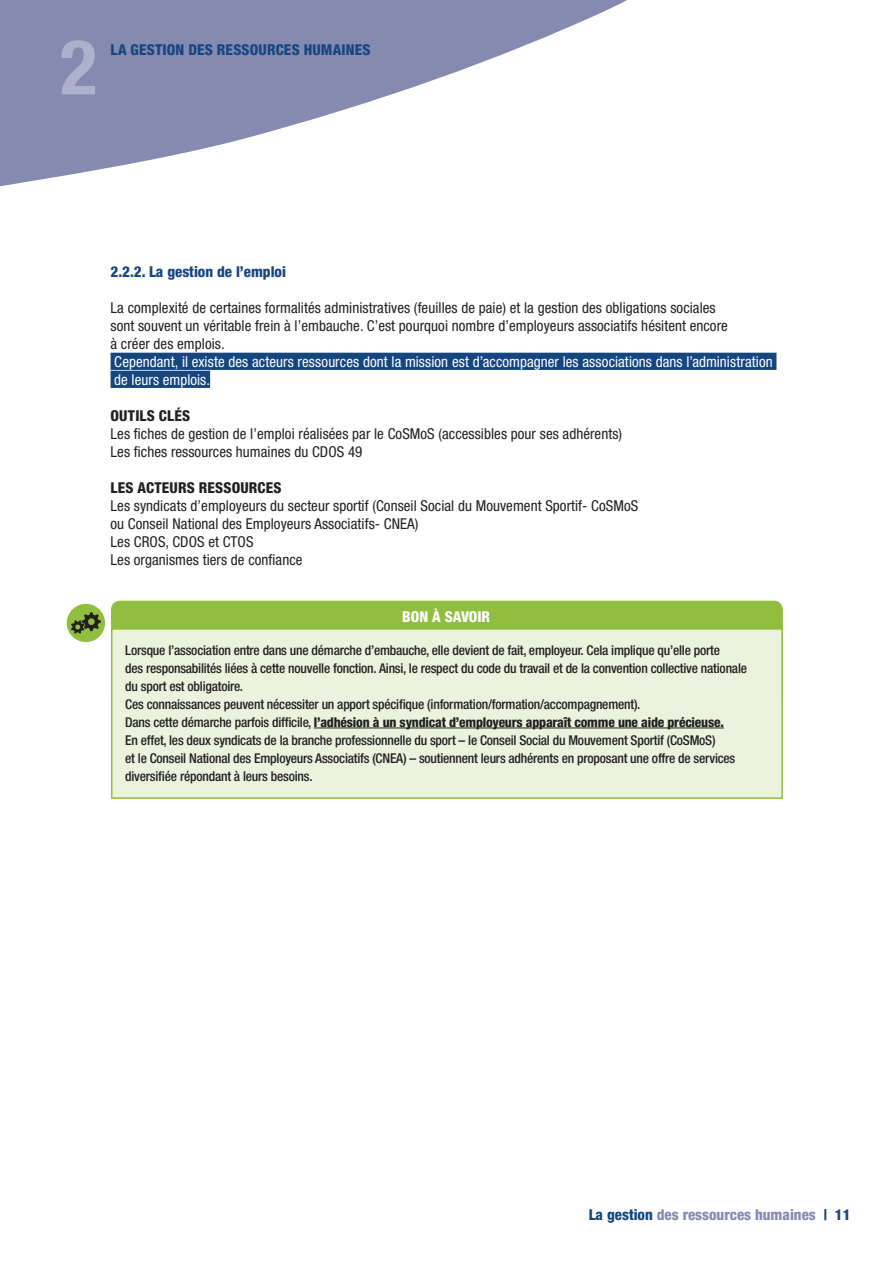
<style>
.page{position:relative;width:893px;height:1263px;background:#fff}
.page>*{position:absolute;margin:0;border:0;box-sizing:border-box;transform-origin:0 0}
.t1{font:700 condensed 76.5px "Helvetica Neue";color:#aeb1cb}
.t2{font:condensed 15px/18px "Helvetica Neue";letter-spacing:.005em;color:#231f20}
.t3{font:condensed 15px/18px "Helvetica Neue";letter-spacing:.005em;color:#fff}
.t4{font:800 condensed 15px "Helvetica Neue";letter-spacing:.01em;color:#154680}
.t5{font:800 condensed 15px "Helvetica Neue";color:#858ab0}
.t6{font:800 condensed 15px "Helvetica Neue";letter-spacing:.015em;color:#231f20}
.t7{font:800 condensed 15px "Helvetica Neue";color:#fff}
.t8{font:500 condensed 13.5px/18px "Helvetica Neue";letter-spacing:-.015em;color:#231f20}
.s1{font-weight:800}
.s2{color:#154680}
</style>
<div class="page">
<svg style="left:0;top:0;width:627px;height:187px;fill:#858ab0"></svg>
<div style="left:111px;top:353px;width:665px;height:17px;background:#154680"></div>
<div style="left:111px;top:371px;width:99px;height:17px;background:#154680"></div>
<div style="left:67px;top:604px;width:38px;height:38px;background:#90be3e;border-radius:50%"></div>
<svg style="left:71px;top:612px;width:30px;height:22px"></svg>
<div style="left:112px;top:601px;width:670px;height:103px;background:#90be3e;border-radius:9px"></div>
<div style="left:111px;top:601px;width:672px;height:104px;border:2px solid #90be3e;border-radius:9px"></div>
<div style="left:111px;top:628px;width:672px;height:171px;background:#ebf2dd;border:2px solid #90be3e"></div>
<hr style="left:314px;top:728px;width:410px;height:1px;background:#231f20">
<h1 class="t1" style="left:60px;top:21px;width:38px">2</h1>
<p class="t4" style="left:111px;top:40px;width:53px">LA GESTION</p>
<p class="t4" style="left:188px;top:40px;width:183px">des ressources humaines</p>
<p class="t4" style="left:111px;top:262px;width:177px">2.2.2. La gestion de l’emploi</p>
<p class="t2" style="left:111px;top:298px;width:619px">La complexité de certaines formalités administratives (feuilles de paie) et la gestion des obligations sociales sont souvent un véritable frein à l’embauche. C’est pourquoi nombre d’employeurs associatifs hésitent encore à créer des emplois.</p>
<p class="t3" style="left:114px;top:352px;width:660px">Cependant, il existe des acteurs ressources dont la mission est d’accompagner les associations dans l’administration de leurs emplois.</p>
<p class="t6" style="left:111px;top:406px;width:80px">Outils clés</p>
<p class="t2" style="left:111px;top:424px;width:513px">Les fiches de gestion de l’emploi réalisées par le CoSMoS (accessibles pour ses adhérents)<br>Les fiches ressources humaines du CDOS 49</p>
<p class="t6" style="left:111px;top:478px;width:171px">Les acteurs ressources</p>
<p class="t2" style="left:111px;top:496px;width:529px">Les syndicats d’employeurs du secteur sportif (Conseil Social du Mouvement Sportif- CoSMoS ou Conseil National des Employeurs Associatifs- CNEA)<br>Les CROS, CDOS et CTOS<br>Les organismes tiers de confiance</p>
<p class="t7" style="left:402px;top:607px;width:89px">Bon À savoir</p>
<p class="t8" style="left:125px;top:641px;width:623px">Lorsque l’association entre dans une démarche d’embauche, elle devient de fait, employeur. Cela implique qu’elle porte<br>des responsabilités liées à cette nouvelle fonction. Ainsi, le respect du code du travail et de la convention collective nationale du sport est obligatoire.<br>Ces connaissances peuvent nécessiter un apport spécifique (information/formation/accompagnement).<br>Dans cette démarche parfois difficile, <span class="s1">l’adhésion à un syndicat d’employeurs apparaît comme une aide précieuse.<br></span>En effet, les deux syndicats de la branche professionnelle du sport – le Conseil Social du Mouvement Sportif (CoSMoS)<br>et le Conseil National des Employeurs Associatifs (CNEA) – soutiennent leurs adhérents en proposant une offre de services diversifiée répondant à leurs besoins.</p>
<p class="t5" style="left:589px;top:1206px;width:263px"><span class="s2">La gestion</span> des ressources humaines <span class="s2">| 11</span></p>
</div>
